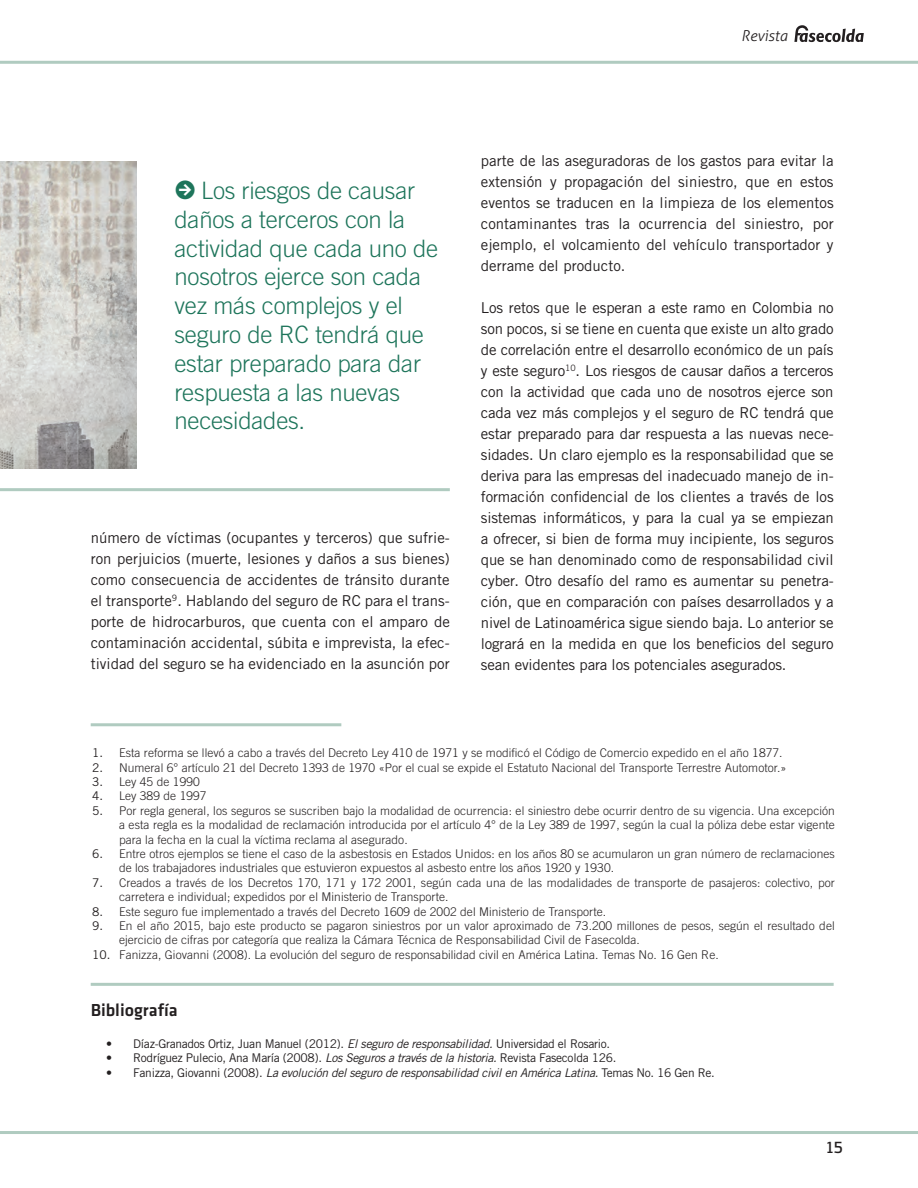
<style>
.page{position:relative;width:918px;height:1188px;background:#fff}
.page>*{position:absolute;margin:0;border:0;box-sizing:border-box;transform-origin:0 0}
.t1{font:300 24px/28.8px "Trade Gothic LT Std";letter-spacing:-.01em;color:#1e755b}
.t2{font:500 18px "Klavika";color:#231f20}
.t3{font:15px/21px "Trade Gothic LT Std";color:#231f20;text-align:justify}
.t4{font:italic 300 15px "Aller";color:#231f20}
.t5{font:15px "Collator";color:#231f20}
.t6{font:300 12px/14.4px "Trade Gothic LT Std";letter-spacing:.005em;color:#231f20}
.t7{font:12px/14.4px "Trade Gothic LT Std";letter-spacing:-.025em;color:#231f20}
.s1{font-family:"Klavika Arrows";font-weight:500;font-size:27.45px}
.s2{font-weight:400}
.s3{font-style:italic}
</style>
<div class="page">
<svg style="left:794px;top:25px;width:70px;height:17px"></svg>
<hr style="left:0;top:1131px;width:918px;height:3px;background:#b0cbc0">
<hr style="left:0;top:61px;width:918px;height:3px;background:#b0cbc0">
<img style="left:0;top:162px;width:136px;height:306px">
<hr style="left:91px;top:723px;width:250px;height:3px;background:#b0cbc0">
<hr style="left:91px;top:983px;width:743px;height:3px;background:#b0cbc0">
<hr style="left:0;top:488px;width:450px;height:3px;background:#b0cbc0">
<p class="t4" style="left:741px;top:27px;width:48px">Revista</p>
<h1 class="t1" style="left:175px;top:176px;width:265px"><span class="s1">R</span> Los riesgos de causar daños a terceros con la actividad que cada uno de nosotros ejerce son cada vez más complejos y el seguro de RC tendrá que estar preparado para dar respuesta a las nuevas necesidades.</h1>
<p class="t3" style="left:91px;top:527px;width:361px">número de víctimas (ocupantes y terceros) que sufrie&shy;ron perjuicios (muerte, lesiones y daños a sus bienes) como consecuencia de accidentes de tránsito durante el transporte<sup>9</sup>. Hablando del seguro de RC para el trans&shy;porte de hidrocarburos, que cuenta con el amparo de contaminación accidental, súbita e imprevista, la efec&shy;tividad del seguro se ha evidenciado en la asunción por</p>
<p class="t3" style="left:481px;top:150px;width:354px">parte de las aseguradoras de los gastos para evitar la extensión y propagación del siniestro, que en estos eventos se traducen en la limpieza de los elementos contaminantes tras la ocurrencia del siniestro, por ejemplo, el volcamiento del vehículo transportador y derrame del producto.</p>
<p class="t3" style="left:481px;top:297px;width:354px">Los retos que le esperan a este ramo en Colombia no son pocos, si se tiene en cuenta que existe un alto grado de correlación entre el desarrollo económico de un país y este seguro<sup>10</sup>. Los riesgos de causar daños a terceros con la actividad que cada uno de nosotros ejerce son cada vez más complejos y el seguro de RC tendrá que estar preparado para dar respuesta a las nuevas nece&shy;sidades. Un claro ejemplo es la responsabilidad que se deriva para las empresas del inadecuado manejo de in&shy;formación confidencial de los clientes a través de los sistemas informáticos, y para la cual ya se empiezan a ofrecer, si bien de forma muy incipiente, los seguros que se han denominado como de responsabilidad civil cyber. Otro desafío del ramo es aumentar su penetra&shy;ción, que en comparación con países desarrollados y a nivel de Latinoamérica sigue siendo baja. Lo anterior se logrará en la medida en que los beneficios del seguro sean evidentes para los potenciales asegurados.</p>
<p class="t6" style="left:92px;top:746px;width:692px"><span class="s2">1.</span> Esta reforma se llevó a cabo a través del Decreto Ley 410 de 1971 y se modificó el Código de Comercio expedido en el año 1877.</p>
<p class="t6" style="left:92px;top:760px;width:696px"><span class="s2">2.</span> Numeral 6° artículo 21 del Decreto 1393 de 1970 «Por el cual se expide el Estatuto Nacional del Transporte Terrestre Automotor.»</p>
<p class="t6" style="left:92px;top:774px;width:109px"><span class="s2">3.</span> Ley 45 de 1990</p>
<p class="t6" style="left:92px;top:789px;width:116px"><span class="s2">4.</span> Ley 389 de 1997</p>
<p class="t6" style="left:119px;top:803px;width:717px;text-align:justify;text-indent:-27px"><span class="s2">5.</span> Por regla general, los seguros se suscriben bajo la modalidad de ocurrencia: el siniestro debe ocurrir dentro de su vigencia. Una excepción a esta regla es la modalidad de reclamación introducida por el artículo 4° de la Ley 389 de 1997, según la cual la póliza debe estar vigente para la fecha en la cual la víctima reclama al asegurado.</p>
<p class="t6" style="left:119px;top:846px;width:717px;text-indent:-27px"><span class="s2">6.</span> Entre otros ejemplos se tiene el caso de la asbestosis en Estados Unidos: en los años 80 se acumularon un gran número de reclamaciones de los trabajadores industriales que estuvieron expuestos al asbesto entre los años 1920 y 1930.</p>
<p class="t6" style="left:119px;top:875px;width:717px;text-indent:-27px"><span class="s2">7.</span> Creados a través de los Decretos 170, 171 y 172 2001, según cada una de las modalidades de transporte de pasajeros: colectivo, por carretera e individual; expedidos por el Ministerio de Transporte.</p>
<p class="t6" style="left:92px;top:904px;width:516px"><span class="s2">8.</span> Este seguro fue implementado a través del Decreto 1609 de 2002 del Ministerio de Transporte.</p>
<p class="t6" style="left:119px;top:918px;width:717px;text-indent:-27px"><span class="s2">9.</span> En el año 2015, bajo este producto se pagaron siniestros por un valor aproximado de 73.200 millones de pesos, según el resultado del ejercicio de cifras por categoría que realiza la Cámara Técnica de Responsabilidad Civil de Fasecolda.</p>
<p class="t6" style="left:92px;top:947px;width:628px"><span class="s2">10.</span> Fanizza, Giovanni (2008). La evolución del seguro de responsabilidad civil en América Latina. Temas No. 16 Gen Re.</p>
<p class="t2" style="left:91px;top:1000px;width:89px">Bibliografía</p>
<p class="t7" style="left:133px;top:1036px;width:583px">Díaz-Granados Ortiz, Juan Manuel (2012). <span class="s3">El seguro de responsabilidad.</span> Universidad el Rosario.<br>Rodríguez Pulecio, Ana María (2008). <span class="s3">Los Seguros a través de la historia.</span> Revista Fasecolda 126.<br>Fanizza, Giovanni (2008). <span class="s3">La evolución del seguro de responsabilidad civil en América Latina.</span> Temas No. 16 Gen Re.</p>
<p class="t5" style="left:826px;top:1139px;width:18px">15</p>
</div>
